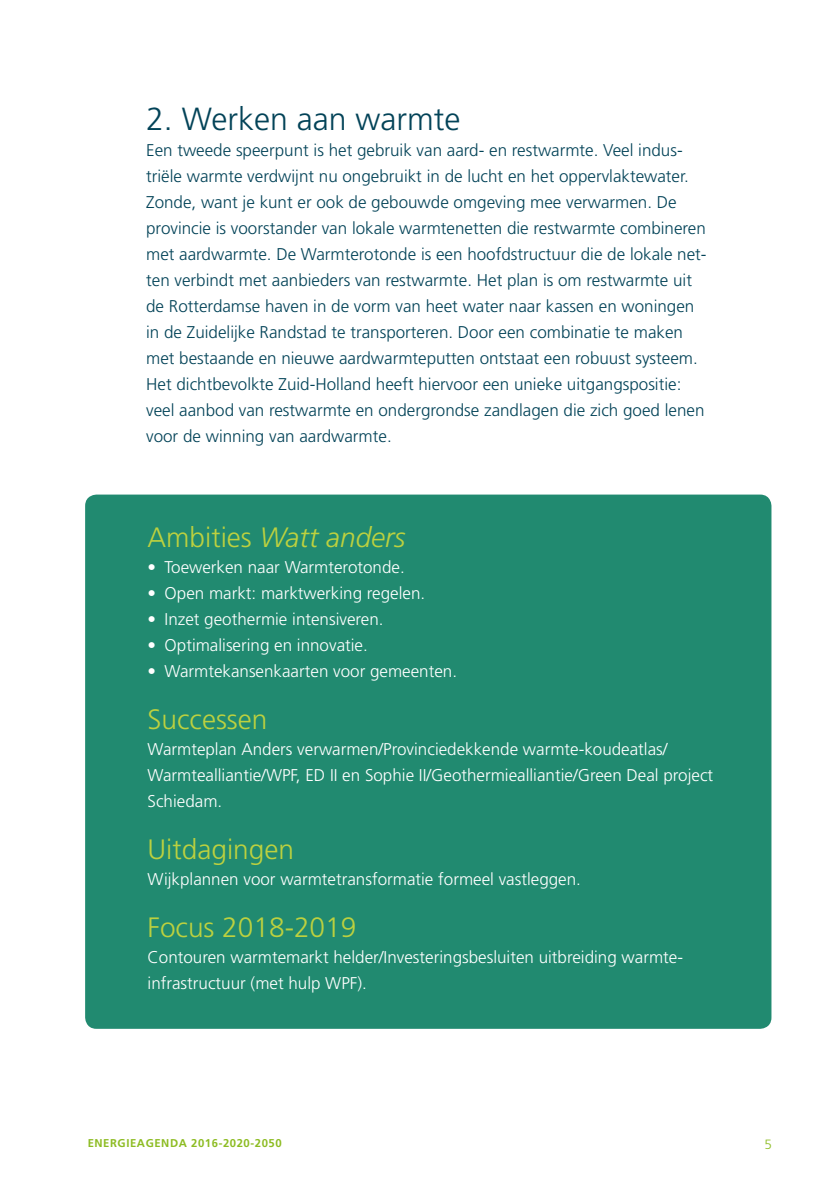
<style>
.page{position:relative;width:840px;height:1191px;background:#fff}
.page>*{position:absolute;margin:0;border:0;box-sizing:border-box;transform-origin:0 0}
.t1{font:300 32px "Frutiger LT Std";color:#034358}
.t2{font:300 28px "Frutiger LT Std";color:#bdd13f}
.t3{font:italic 300 28px "Frutiger LT Std";color:#bdd13f}
.t4{font:300 17px/26px "Frutiger LT Std";color:#034358}
.t5{font:300 17px/26px "Frutiger LT Std";color:#fff}
.t6{font:300 13.4px "Frutiger LT Std";color:#8dbc23}
.t7{font:700 11.4px "Frutiger LT Std";letter-spacing:.05em;color:#8dbc23}
.s1{font-style:normal}
</style>
<div class="page">
<div style="left:85px;top:494px;width:686px;height:534px;background:#218a70;border-radius:11px"></div>
<h1 class="t1" style="left:146px;top:101px;width:316px">2. Werken aan warmte</h1>
<p class="t4" style="left:146px;top:138px;width:561px">Een tweede speerpunt is het gebruik van aard- en restwarmte. Veel indus&shy;triële warmte verdwijnt nu ongebruikt in de lucht en het oppervlaktewater.<br>Zonde, want je kunt er ook de gebouwde omgeving mee verwarmen. De provincie is voorstander van lokale warmtenetten die restwarmte combineren met aardwarmte. De Warmterotonde is een hoofdstructuur die de lokale net&shy;ten verbindt met aanbieders van restwarmte. Het plan is om restwarmte uit de Rotterdamse haven in de vorm van heet water naar kassen en woningen in de Zuidelijke Randstad te transporteren. Door een combinatie te maken met bestaande en nieuwe aardwarmteputten ontstaat een robuust systeem.<br>Het dichtbevolkte Zuid-Holland heeft hiervoor een unieke uitgangspositie: veel aanbod van restwarmte en ondergrondse zandlagen die zich goed lenen voor de winning van aardwarmte.</p>
<h2 class="t3" style="left:147px;top:521px;width:259px"><span class="s1">Ambities</span> Watt anders</h2>
<p class="t5" style="left:147px;top:554px;width:258px">• Toewerken naar Warmterotonde.</p>
<p class="t5" style="left:147px;top:580px;width:279px">• Open markt: marktwerking regelen.</p>
<p class="t5" style="left:147px;top:606px;width:237px">• Inzet geothermie intensiveren.</p>
<p class="t5" style="left:147px;top:632px;width:222px">• Optimalisering en innovatie.</p>
<p class="t5" style="left:147px;top:658px;width:311px">• Warmtekansenkaarten voor gemeenten.</p>
<h2 class="t2" style="left:147px;top:703px;width:121px">Successen</h2>
<p class="t5" style="left:147px;top:736px;width:567px">Warmteplan Anders verwarmen/Provinciedekkende warmte-koudeatlas/<br>Warmtealliantie/WPF, ED II en Sophie II/Geothermiealliantie/Green Deal project<br>Schiedam.</p>
<h2 class="t2" style="left:147px;top:833px;width:148px">Uitdagingen</h2>
<p class="t5" style="left:147px;top:866px;width:434px">Wijkplannen voor warmtetransformatie formeel vastleggen.</p>
<h2 class="t2" style="left:147px;top:911px;width:210px">Focus 2018-2019</h2>
<p class="t5" style="left:147px;top:944px;width:536px">Contouren warmtemarkt helder/Investeringsbesluiten uitbreiding warmte&shy;infrastructuur (met hulp WPF).</p>
<p class="t7" style="left:88px;top:1136px;width:195px">ENERGIEAGENDA 2016-2020-2050</p>
<p class="t6" style="left:764px;top:1136px;width:9px">5</p>
</div>
